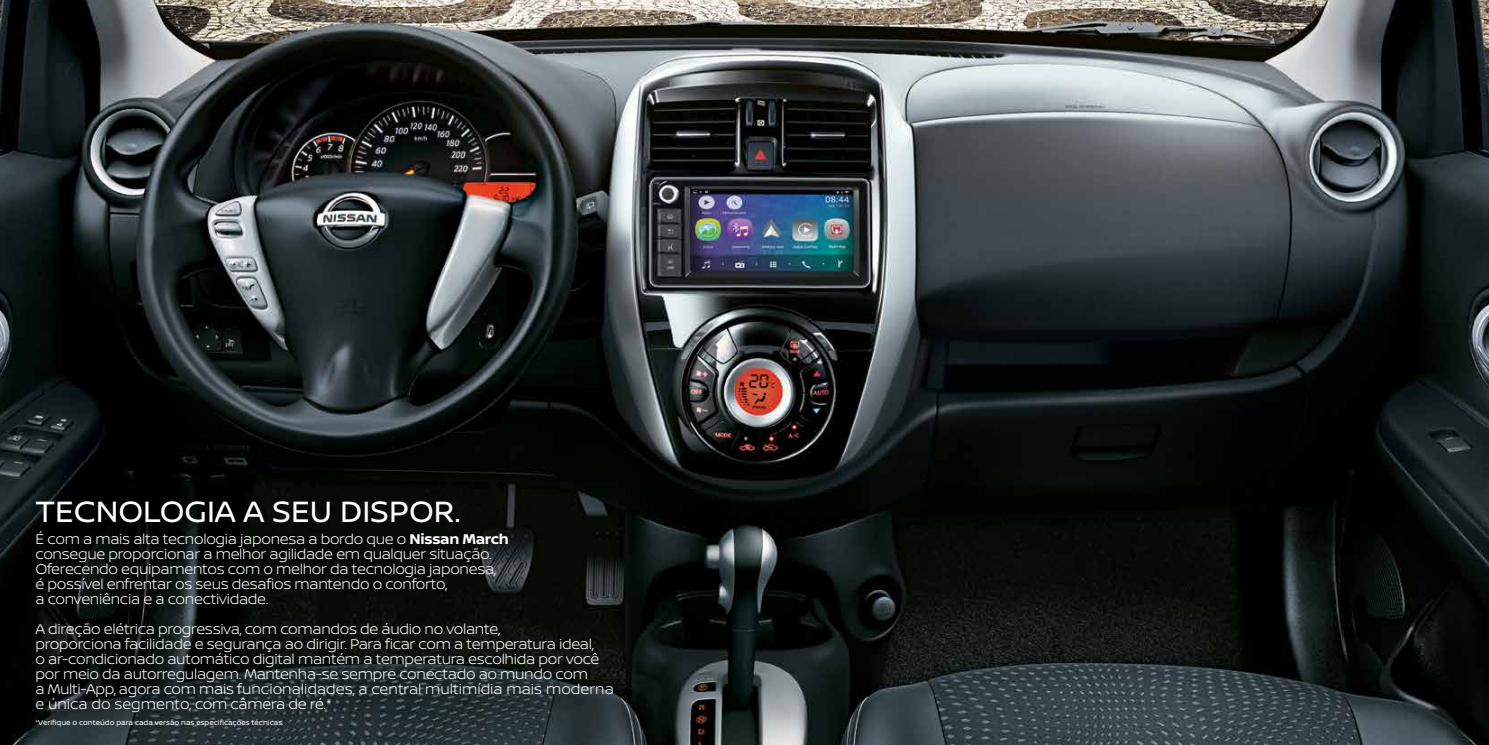
<style>
.page{position:relative;width:1489px;height:745px;background:#fff}
.page>*{position:absolute;margin:0;border:0;box-sizing:border-box;transform-origin:0 0}
.t1{font:31.25px "Nissan Brand";color:#fff}
.t2{font:300 15px/15px "Nissan Brand";letter-spacing:-.02em;color:#fff}
.t3{font:7.5px "Nissan Brand";color:#fff}
.s1{font-weight:700}
</style>
<div class="page">
<img style="left:0;top:0;width:1488px;height:744px">
<h1 class="t1" style="left:35px;top:488px;width:427px">TECNOLOGIA A SEU DISPOR.</h1>
<p class="t2" style="left:35px;top:530px;width:475px">É com a mais alta tecnologia japonesa a bordo que o <span class="s1">Nissan March </span>consegue proporcionar a melhor agilidade em qualquer situação.<br>Oferecendo equipamentos com o melhor da tecnologia japonesa, é possível enfrentar os seus desafios mantendo o conforto,<br>a conveniência e a conectividade.</p>
<p class="t2" style="left:35px;top:620px;width:580px">A direção elétrica progressiva, com comandos de áudio no volante,<br>proporciona facilidade e segurança ao dirigir. Para ficar com a temperatura ideal,<br>o ar-condicionado automático digital mantém a temperatura escolhida por você por meio da autorregulagem. Mantenha-se sempre conectado ao mundo com<br>a Multi-App, agora com mais funcionalidades, a central multimídia mais moderna e única do segmento, com câmera de ré.*</p>
<p class="t3" style="left:35px;top:717px;width:250px">*Verifique o conteúdo para cada versão nas especificações técnicas.</p>
</div>
